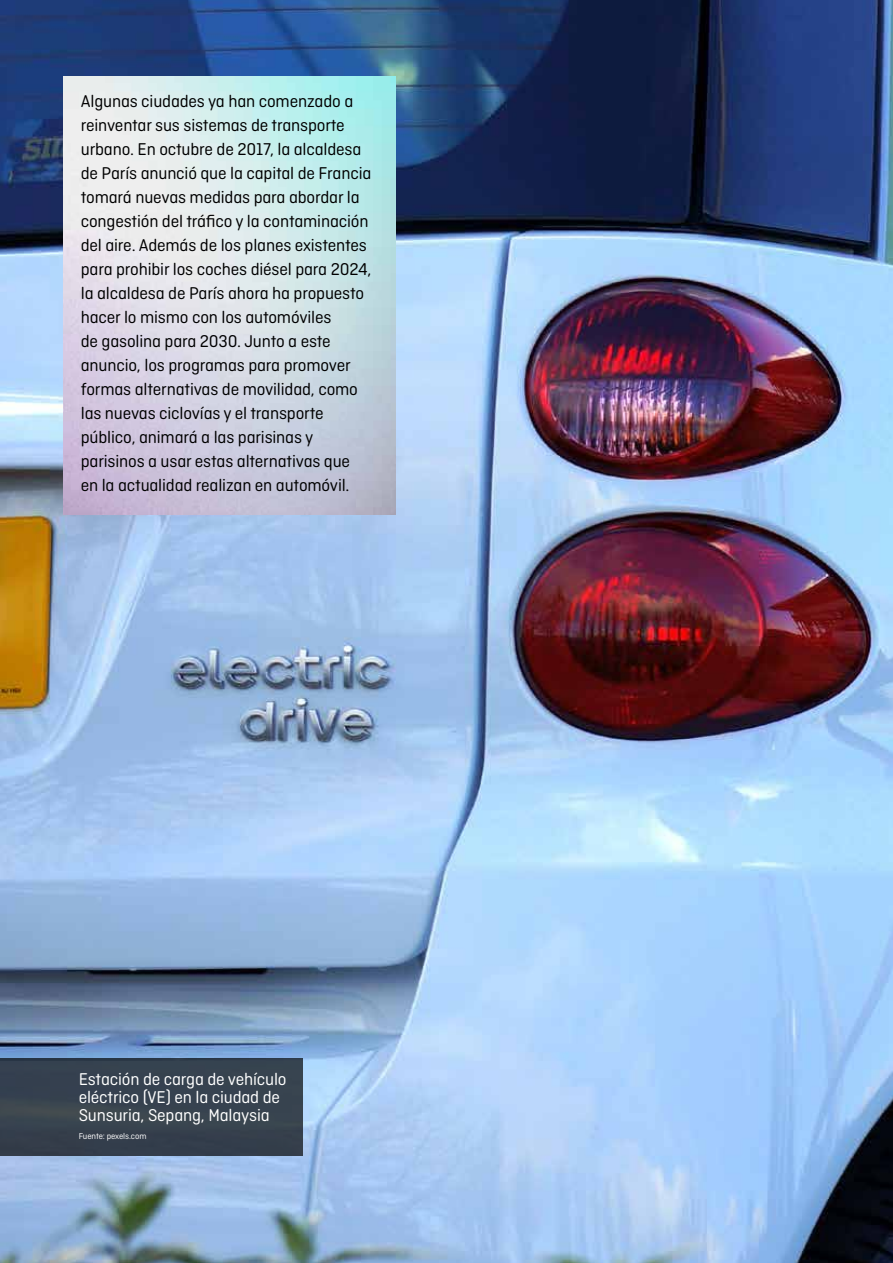
<style>
.page{position:relative;width:893px;height:1263px;background:#fff}
.page>*{position:absolute;margin:0;border:0;box-sizing:border-box;transform-origin:0 0}
.t1{font:18px/24px "Ciutadella Rounded";letter-spacing:-.01em;color:#000}
.t2{font:18px/18px "Ciutadella Rounded";letter-spacing:-.01em;color:#fff}
.t3{font:9px "Ciutadella Rounded";letter-spacing:-.01em;color:#fff}
</style>
<div class="page">
<img style="left:0;top:0;width:893px;height:1263px">
<div style="left:0;top:1058px;width:303px;height:97px;background:#36424f"></div>
<img style="left:64px;top:77px;width:331px;height:437px">
<p class="t1" style="left:81px;top:89px;width:292px">Algunas ciudades ya han comenzado a reinventar sus sistemas de transporte urbano. En octubre de 2017, la alcaldesa de París anunció que la capital de Francia tomará nuevas medidas para abordar la congestión del tráfico y la contaminación del aire. Además de los planes existentes para prohibir los coches diésel para 2024, la alcaldesa de París ahora ha propuesto hacer lo mismo con los automóviles<br>de gasolina para 2030. Junto a este anuncio, los programas para promover formas alternativas de movilidad, como las nuevas ciclovías y el transporte público, animará a las parisinas y parisinos a usar estas alternativas que en la actualidad realizan en automóvil.</p>
<p class="t2" style="left:79px;top:1070px;width:209px">Estación de carga de vehículo eléctrico (VE) en la ciudad de<br>Sunsuria, Sepang, Malaysia</p>
<p class="t3" style="left:79px;top:1131px;width:69px">Fuente: pexels.com</p>
</div>
